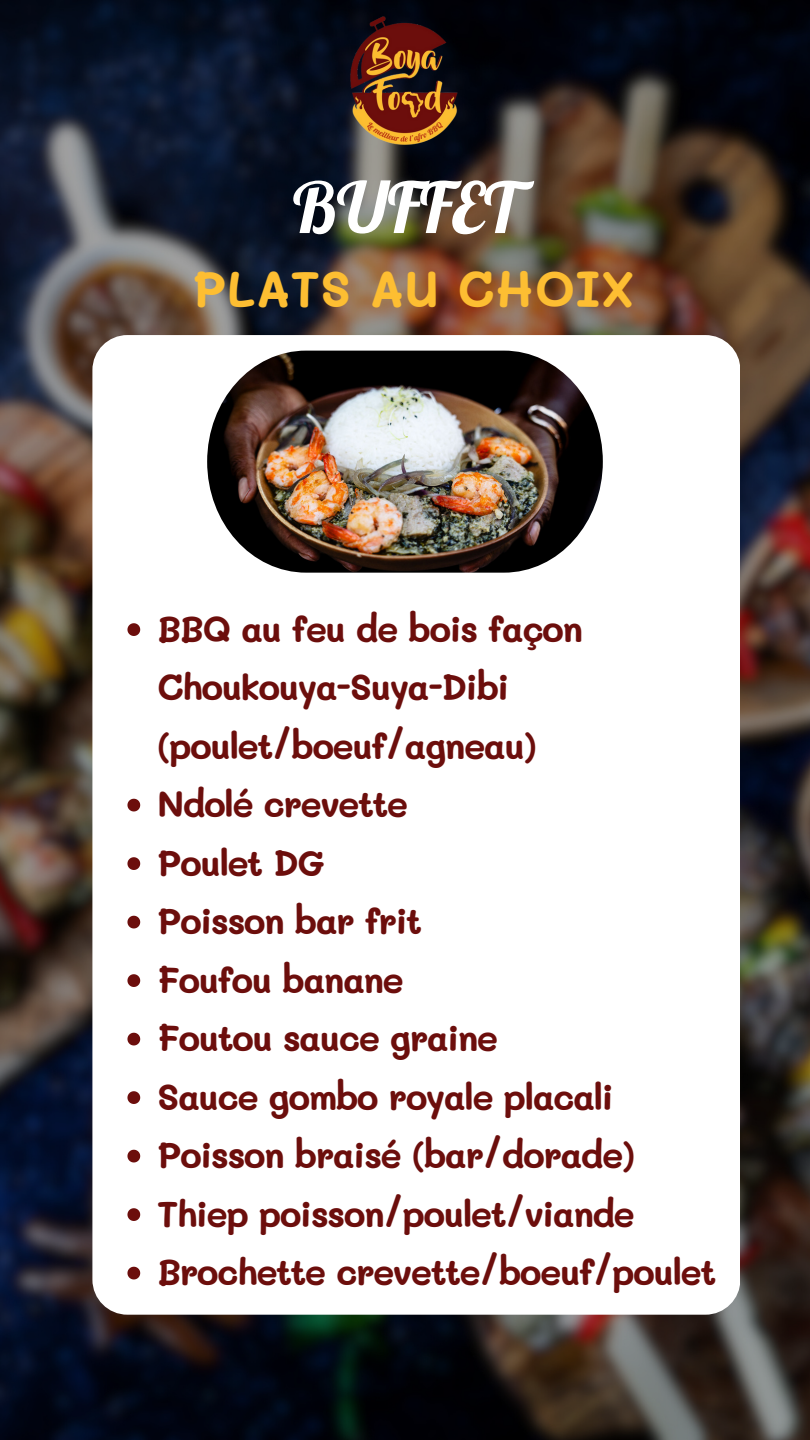
<style>
.page{position:relative;width:810px;height:1440px;background:#fff}
.page>*{position:absolute;margin:0;border:0;box-sizing:border-box;transform-origin:0 0}
.t1{font:70px "Lobster";color:#fff}
.t2{font:700 50px "Mali";color:#fdbe32}
.t3{font:700 36px/58.5px "Mali";letter-spacing:-.045em;color:#6c0e0c}
</style>
<div class="page">
<img style="left:0;top:0;width:810px;height:1440px">
<img style="left:326px;top:0;width:159px;height:159px">
<div style="left:92px;top:335px;width:648px;height:980px;background:#fff;border-radius:35px"></div>
<img style="left:207px;top:351px;width:396px;height:222px">
<svg style="left:127px;top:623px;width:13px;height:13px"></svg>
<svg style="left:127px;top:799px;width:13px;height:12px"></svg>
<svg style="left:127px;top:857px;width:13px;height:13px"></svg>
<svg style="left:127px;top:916px;width:13px;height:12px"></svg>
<svg style="left:127px;top:974px;width:13px;height:13px"></svg>
<svg style="left:127px;top:1033px;width:13px;height:12px"></svg>
<svg style="left:127px;top:1091px;width:13px;height:13px"></svg>
<svg style="left:127px;top:1150px;width:13px;height:12px"></svg>
<svg style="left:127px;top:1208px;width:13px;height:13px"></svg>
<svg style="left:127px;top:1267px;width:13px;height:12px"></svg>
<p class="t1" style="left:292px;top:163px;width:227px">BUFFET</p>
<p class="t2" style="left:193px;top:254px;width:444px">PLATS AU CHOIX</p>
<h2 class="t3" style="left:157px;top:598px;width:428px">BBQ au feu de bois façon<br>Choukouya-Suya-Dibi (poulet/boeuf/agneau)</h2>
<p class="t3" style="left:157px;top:774px;width:253px">Ndolé crevette</p>
<p class="t3" style="left:157px;top:832px;width:169px">Poulet DG</p>
<p class="t3" style="left:157px;top:891px;width:267px">Poisson bar frit</p>
<p class="t3" style="left:157px;top:949px;width:248px">Foufou banane</p>
<p class="t3" style="left:157px;top:1008px;width:343px">Foutou sauce graine</p>
<p class="t3" style="left:157px;top:1066px;width:458px">Sauce gombo royale placali</p>
<p class="t3" style="left:157px;top:1125px;width:480px">Poisson braisé (bar/dorade)</p>
<p class="t3" style="left:157px;top:1183px;width:479px">Thiep poisson/poulet/viande</p>
<p class="t3" style="left:157px;top:1242px;width:561px">Brochette crevette/boeuf/poulet</p>
</div>
